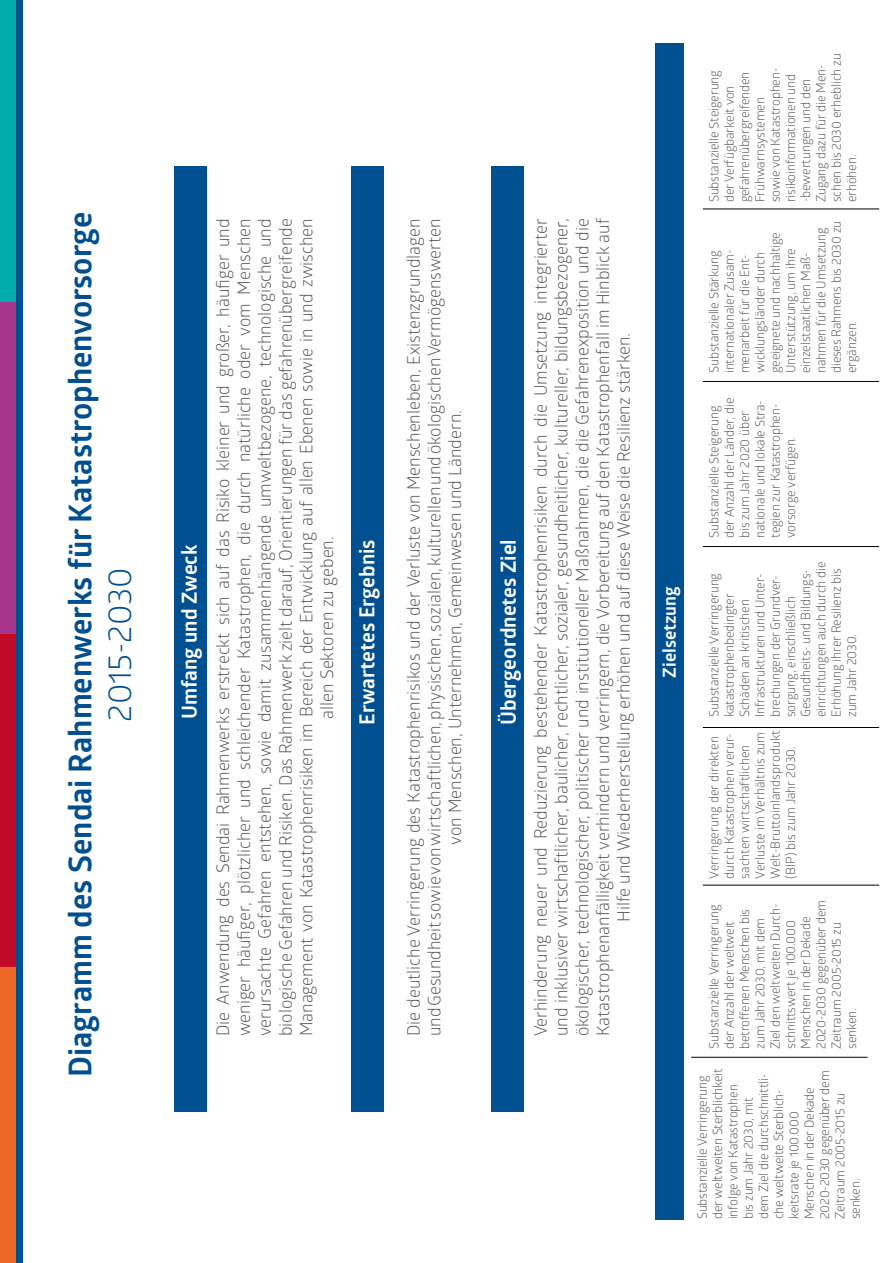
<style>
.page{position:relative;width:893px;height:1263px;background:#fff}
.page>*{position:absolute;margin:0;border:0;box-sizing:border-box;transform-origin:0 0}
.t1{font:33px "Glober";color:#004f91}
.t2{font:700 31.5px "Glober";color:#004f91}
.t3{font:700 20.85px "Glober";color:#fff}
.t4{font:700 18px "Glober";color:#fff}
.t5{font:17.4px/20.9px "Glober";color:#575756;text-align:center}
.t6{font:12.75px/15.3px "Glober";letter-spacing:-.01em;color:#575756}
</style>
<div class="page">
<hr style="left:691px;top:1057px;width:176px;height:1px;background:#000">
<div style="left:655px;top:43px;width:28px;height:1176px;background:#004f91"></div>
<div style="left:174px;top:167px;width:32px;height:945px;background:#004f91"></div>
<div style="left:351px;top:167px;width:33px;height:945px;background:#004f91"></div>
<div style="left:492px;top:167px;width:32px;height:945px;background:#004f91"></div>
<hr style="left:703px;top:885px;width:176px;height:1px;background:#000">
<hr style="left:703px;top:727px;width:176px;height:1px;background:#000">
<hr style="left:703px;top:546px;width:176px;height:1px;background:#000">
<hr style="left:703px;top:381px;width:176px;height:1px;background:#000">
<hr style="left:703px;top:209px;width:176px;height:1px;background:#000">
<div style="left:0;top:966px;width:16px;height:297px;background:#ec6725"></div>
<div style="left:0;top:634px;width:16px;height:332px;background:#c10a25"></div>
<div style="left:0;top:302px;width:16px;height:332px;background:#a7358b"></div>
<div style="left:0;top:0;width:16px;height:302px;background:#00aca9"></div>
<div style="left:17px;top:0;width:6px;height:1263px;background:#004f91"></div>
<p class="t2" style="left:58px;top:1077px;width:866px;rotate:-90deg">Diagramm des Sendai Rahmenwerks für Katastrophenvorsorge</p>
<p class="t1" style="left:96px;top:722px;width:156px;rotate:-90deg">2015-2030</p>
<p class="t5" style="left:212px;top:1036px;width:819px;rotate:-90deg">Die Anwendung des Sendai Rahmenwerks erstreckt sich auf das Risiko kleiner und großer, häufiger und weniger häufiger, plötzlicher und schleichender Katastrophen, die durch natürliche oder vom Menschen verursachte Gefahren entstehen, sowie damit zusammenhängende umweltbezogene, technologische und biologische Gefahren und Risiken. Das Rahmenwerk zielt darauf, Orientierungen für das gefahrenübergreifende Management von Katastrophenrisiken im Bereich der Entwicklung auf allen Ebenen sowie in und zwischen allen Sektoren zu geben.</p>
<p class="t5" style="left:402px;top:1036px;width:819px;rotate:-90deg">Die deutliche Verringerung des Katastrophenrisikos und der Verluste von Menschenleben, Existenzgrundlagen und Gesundheit sowie von wirtschaftlichen, physischen, sozialen, kulturellen und ökologischen Vermögenswerten von Menschen, Unternehmen, Gemeinwesen und Ländern.</p>
<p class="t5" style="left:529px;top:1036px;width:820px;rotate:-90deg">Verhinderung neuer und Reduzierung bestehender Katastrophenrisiken durch die Umsetzung integrierter und inklusiver wirtschaftlicher, baulicher, rechtlicher, sozialer, gesundheitlicher, kultureller, bildungsbezogener, ökologischer, technologischer, politischer und institutioneller Maßnahmen, die die Gefahrenexposition und die Katastrophenanfälligkeit verhindern und verringern, die Vorbereitung auf den Katastrophenfall im Hinblick auf Hilfe und Wiederherstellung erhöhen und auf diese Weise die Resilienz stärken.</p>
<p class="t3" style="left:175px;top:719px;width:175px;rotate:-90deg">Umfang und Zweck</p>
<p class="t3" style="left:353px;top:725px;width:187px;rotate:-90deg">Erwartetes Ergebnis</p>
<p class="t3" style="left:494px;top:725px;width:187px;rotate:-90deg">Übergeordnetes Ziel</p>
<p class="t4" style="left:657px;top:678px;width:93px;rotate:-90deg">Zielsetzung</p>
<p class="t6" style="left:797px;top:202px;width:151px;rotate:-90deg">-bewertungen und den<br>Zugang dazu für die Men&shy;schen bis 2030 erheblich zu erhöhen.</p>
<p class="t6" style="left:706px;top:202px;width:136px;rotate:-90deg">Substanzielle Steigerung der Verfügbarkeit von gefahrenübergreifenden<br>Frühwarnsystemen sowie von Katastrophen&shy;risikoinformationen und</p>
<p class="t6" style="left:706px;top:373px;width:154px;rotate:-90deg">Substanzielle Stärkung internationaler Zusam&shy;menarbeit für die Ent&shy;wicklungsländer durch geeignete und nachhaltige<br>Unterstützung, um ihre einzelstaatlichen Maß&shy;nahmen für die Umsetzung dieses Rahmens bis 2030 zu ergänzen.</p>
<p class="t6" style="left:706px;top:538px;width:141px;rotate:-90deg">Substanzielle Steigerung der Anzahl der Länder, die bis zum Jahr 2020 über nationale und lokale Stra&shy;tegien zur Katastrophen&shy;vorsorge verfügen.</p>
<p class="t6" style="left:706px;top:717px;width:157px;rotate:-90deg">Substanzielle Verringerung katastrophenbedingter<br>Schäden an kritischen<br>Infrastrukturen und Unter&shy;brechungen der Grundver&shy;sorgung, einschließlich<br>Gesundheits- und Bildungs&shy;einrichtungen auch durch die<br>Erhöhung ihrer Resilienz bis zum Jahr 2030.</p>
<p class="t6" style="left:706px;top:879px;width:150px;rotate:-90deg">Verringerung der direkten durch Katastrophen verur&shy;sachten wirtschaftlichen<br>Verluste im Verhältnis zum<br>Welt-Bruttoinlandsprodukt (BIP) bis zum Jahr 2030.</p>
<p class="t6" style="left:706px;top:1049px;width:150px;rotate:-90deg">Substanzielle Verringerung der Anzahl der weltweit betroffenen Menschen bis zum Jahr 2030, mit dem<br>Ziel den weltweiten Durch&shy;schnittswert je 100.000<br>Menschen in der Dekade<br>2020-2030 gegenüber dem<br>Zeitraum 2005-2015 zu senken.</p>
<p class="t6" style="left:694px;top:1219px;width:153px;rotate:-90deg">Substanzielle Verringerung der weltweiten Sterblichkeit infolge von Katastrophen bis zum Jahr 2030, mit<br>dem Ziel die durchschnittli&shy;che weltweite Sterblich&shy;keitsrate je 100.000</p>
<p class="t6" style="left:801px;top:1219px;width:150px;rotate:-90deg">Menschen in der Dekade<br>2020-2030 gegenüber dem<br>Zeitraum 2005-2015 zu senken.</p>
</div>
